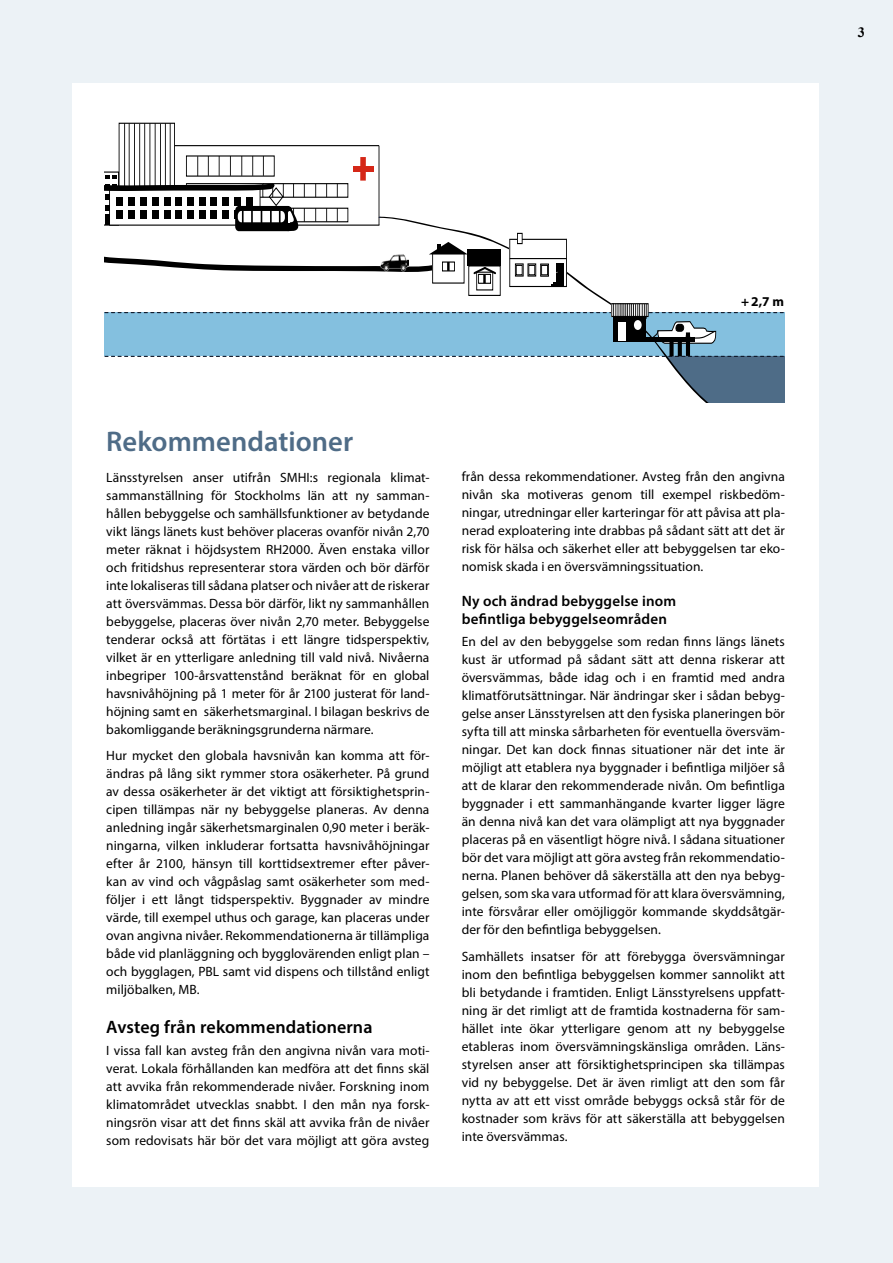
<style>
.page{position:relative;width:893px;height:1263px;background:#ecf2f6}
.page>*{position:absolute;margin:0;border:0;box-sizing:border-box;transform-origin:0 0}
.t1{font:600 28.5px "Myriad Pro";color:#4f6c87}
.t2{font:600 18px "Myriad Pro";letter-spacing:.005em;color:#000}
.t3{font:600 15px/18px "Myriad Pro";letter-spacing:.01em;color:#000}
.t4{font:700 14.25px "Times New Roman";color:#000}
.t5{font:13.5px/18px "Myriad Pro";letter-spacing:.005em;color:#000;text-align:justify}
.t6{font:700 13.5px "Myriad Pro";color:#000}
</style>
<div class="page">
<div style="left:72px;top:83px;width:747px;height:1103px;background:#fff"></div>
<div style="left:105px;top:313px;width:680px;height:43px;background:#84c0df"></div>
<svg style="left:380px;top:232px;width:404px;height:124px"></svg>
<hr style="left:379px;top:146px;width:1px;height:79px;background:#000">
<hr style="left:175px;top:145px;width:204px;height:1px;background:#000">
<div style="left:119px;top:123px;width:56px;height:65px;border:1px solid #000"></div>
<hr style="left:170px;top:123px;width:1px;height:63px;background:#000">
<hr style="left:165px;top:123px;width:1px;height:63px;background:#000">
<hr style="left:160px;top:124px;width:1px;height:63px;background:#000">
<hr style="left:155px;top:123px;width:1px;height:63px;background:#000">
<hr style="left:150px;top:123px;width:1px;height:63px;background:#000">
<hr style="left:144px;top:123px;width:1px;height:63px;background:#000">
<hr style="left:139px;top:124px;width:1px;height:63px;background:#000">
<hr style="left:134px;top:123px;width:1px;height:63px;background:#000">
<hr style="left:129px;top:123px;width:1px;height:63px;background:#000">
<hr style="left:124px;top:123px;width:1px;height:63px;background:#000">
<svg style="left:469px;top:267px;width:31px;height:29px"></svg>
<div style="left:468px;top:265px;width:33px;height:31px;border:1px solid #000"></div>
<div style="left:468px;top:249px;width:33px;height:17px;background:#000"></div>
<div style="left:478px;top:274px;width:13px;height:10px;border:1px solid #000"></div>
<div style="left:509px;top:239px;width:57px;height:20px;background:#fff"></div>
<div style="left:510px;top:259px;width:56px;height:27px;background:#fff"></div>
<hr style="left:566px;top:239px;width:1px;height:48px;background:#000">
<hr style="left:510px;top:286px;width:56px;height:1px;background:#000">
<hr style="left:509px;top:239px;width:57px;height:1px;background:#000">
<hr style="left:510px;top:258px;width:57px;height:1px;background:#000">
<div style="left:540px;top:264px;width:9px;height:13px;border:1px solid #000"></div>
<div style="left:529px;top:265px;width:6px;height:10px;border:1px solid #000"></div>
<div style="left:541px;top:265px;width:7px;height:10px;border:1px solid #000"></div>
<div style="left:515px;top:263px;width:9px;height:13px;border:1px solid #000"></div>
<div style="left:516px;top:265px;width:6px;height:10px;border:1px solid #000"></div>
<hr style="left:509px;top:239px;width:1px;height:48px;background:#000">
<div style="left:517px;top:233px;width:5px;height:11px;background:#fff"></div>
<div style="left:517px;top:233px;width:6px;height:11px;border:1px solid #000"></div>
<svg style="left:551px;top:282px;width:13px;height:4px"></svg>
<div style="left:556px;top:263px;width:7px;height:19px;background:#000"></div>
<svg style="left:105px;top:156px;width:392px;height:127px"></svg>
<svg style="left:105px;top:356px;width:680px;height:46px"></svg>
<hr style="left:686px;top:332px;width:4px;height:24px;background:#000">
<div style="left:677px;top:339px;width:5px;height:17px;background:#000"></div>
<div style="left:669px;top:339px;width:5px;height:17px;background:#000"></div>
<svg style="left:105px;top:303px;width:680px;height:42px"></svg>
<p class="t4" style="left:858px;top:23px;width:9px">3</p>
<p class="t6" style="left:741px;top:293px;width:44px">+2,7 m</p>
<h1 class="t1" style="left:106px;top:423px;width:248px">Rekommendationer</h1>
<p class="t5" style="left:106px;top:468px;width:325px">Länsstyrelsen anser utifrån SMHI:s regionala klimat&shy;sammanställning för Stockholms län att ny samman&shy;hållen bebyggelse och samhällsfunktioner av betydande vikt längs länets kust behöver placeras ovanför nivån 2,70 meter räknat i höjdsystem RH2000. Även enstaka villor och fritidshus representerar stora värden och bör därför inte lokaliseras till sådana platser och nivåer att de riskerar att översvämmas. Dessa bör därför, likt ny sammanhållen bebyggelse, placeras över nivån 2,70 meter. Bebyggelse tenderar också att förtätas i ett längre tidsperspektiv, vilket är en ytterligare anledning till vald nivå. Nivåerna inbegriper 100-årsvattenstånd beräknat för en global havsnivåhöjning på 1 meter för år 2100 justerat för land&shy;höjning samt en säkerhetsmarginal. I bilagan beskrivs de bakomliggande beräkningsgrunderna närmare.</p>
<p class="t5" style="left:106px;top:746px;width:325px">Hur mycket den globala havsnivån kan komma att för&shy;ändras på lång sikt rymmer stora osäkerheter. På grund av dessa osäkerheter är det viktigt att försiktighetsprin&shy;cipen tillämpas när ny bebyggelse planeras. Av denna anledning ingår säkerhetsmarginalen 0,90 meter i beräk&shy;ningarna, vilken inkluderar fortsatta havsnivåhöjningar efter år 2100, hänsyn till korttidsextremer efter påver&shy;kan av vind och vågpåslag samt osäkerheter som med&shy;följer i ett långt tidsperspektiv. Byggnader av mindre värde, till exempel uthus och garage, kan placeras under ovan angivna nivåer. Rekommendationerna är tillämpliga både vid planläggning och bygglovärenden enligt plan – och bygglagen, PBL samt vid dispens och tillstånd enligt miljöbalken, MB.</p>
<h2 class="t2" style="left:106px;top:1015px;width:268px">Avsteg från rekommendationerna</h2>
<p class="t5" style="left:106px;top:1041px;width:325px">I vissa fall kan avsteg från den angivna nivån vara moti&shy;verat. Lokala förhållanden kan medföra att det finns skäl att avvika från rekommenderade nivåer. Forskning inom klimatområdet utvecklas snabbt. I den mån nya forsk&shy;ningsrön visar att det finns skäl att avvika från de nivåer som redovisats här bör det vara möjligt att göra avsteg</p>
<p class="t5" style="left:462px;top:467px;width:325px">från dessa rekommendationer. Avsteg från den angivna nivån ska motiveras genom till exempel riskbedöm&shy;ningar, utredningar eller karteringar för att påvisa att pla&shy;nerad exploatering inte drabbas på sådant sätt att det är risk för hälsa och säkerhet eller att bebyggelsen tar eko&shy;nomisk skada i en översvämningssituation.</p>
<p class="t3" style="left:462px;top:591px;width:216px">Ny och ändrad bebyggelse inom befintliga bebyggelseområden</p>
<p class="t5" style="left:462px;top:632px;width:325px">En del av den bebyggelse som redan finns längs länets kust är utformad på sådant sätt att denna riskerar att översvämmas, både idag och i en framtid med andra klimatförutsättningar. När ändringar sker i sådan bebyg&shy;gelse anser Länsstyrelsen att den fysiska planeringen bör syfta till att minska sårbarheten för eventuella översväm&shy;ningar. Det kan dock finnas situationer när det inte är möjligt att etablera nya byggnader i befintliga miljöer så att de klarar den rekommenderade nivån. Om befintliga byggnader i ett sammanhängande kvarter ligger lägre än denna nivå kan det vara olämpligt att nya byggnader placeras på en väsentligt högre nivå. I sådana situationer bör det vara möjligt att göra avsteg från rekommendatio&shy;nerna. Planen behöver då säkerställa att den nya bebyg&shy;gelsen, som ska vara utformad för att klara översvämning, inte försvårar eller omöjliggör kommande skyddsåtgär&shy;der för den befintliga bebyggelsen.</p>
<p class="t5" style="left:462px;top:947px;width:325px">Samhällets insatser för att förebygga översvämningar inom den befintliga bebyggelsen kommer sannolikt att bli betydande i framtiden. Enligt Länsstyrelsens uppfatt&shy;ning är det rimligt att de framtida kostnaderna för sam&shy;hället inte ökar ytterligare genom att ny bebyggelse etableras inom översvämningskänsliga områden. Läns&shy;styrelsen anser att försiktighetsprincipen ska tillämpas vid ny bebyggelse. Det är även rimligt att den som får nytta av att ett visst område bebyggs också står för de kostnader som krävs för att säkerställa att bebyggelsen inte översvämmas.</p>
</div>
